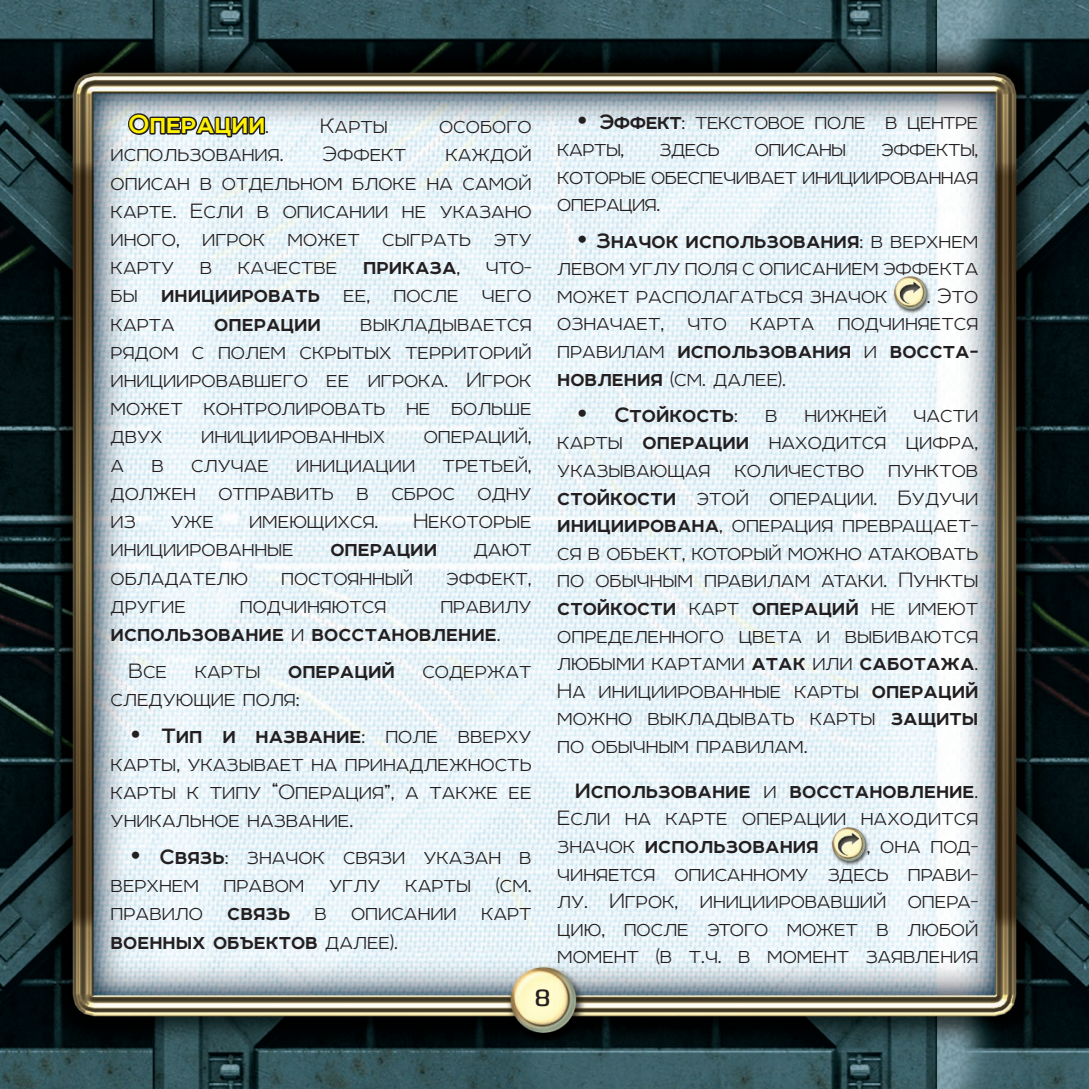
<style>
.page{position:relative;width:1089px;height:1089px;background:#fff}
.page>*{position:absolute;margin:0;border:0;box-sizing:border-box;transform-origin:0 0}
.t1{font:700 30px "Room";color:#fff101}
.t2{font:100 24px/27.6px "Room";color:#231f20;text-align:justify}
.t3{font:700 24px/27.6px "Room";color:#231f20}
.t4{font:100 24px/27.6px "Room";letter-spacing:-.02em;color:#231f20}
.t5{font:24px "Francker CYR";color:#231f20}
.s1{font-weight:100;font-size:24px;color:#231f20}
.s2{font-weight:700}
.s3{font-weight:100}
.s4{font-family:"Century Gothic";font-weight:700}
</style>
<div class="page">
<img style="left:0;top:0;width:1089px;height:1089px">
<svg style="left:126px;top:111px;width:140px;height:28px;background:#808386"></svg>
<img style="left:892px;top:276px;width:38px;height:39px">
<img style="left:830px;top:827px;width:39px;height:39px">
<p class="t1" style="left:129px;top:107px;width:142px">Операции<span class="s1">.</span></p>
<p class="t2" style="left:320px;top:112px;width:69px">Карты</p>
<p class="t2" style="left:439px;top:112px;width:94px">особого</p>
<p class="t2" style="left:111px;top:140px;width:174px">использования.</p>
<p class="t2" style="left:322px;top:140px;width:85px">Эффект</p>
<p class="t2" style="left:111px;top:140px;width:422px;text-indent:335px">каждой описан в отдельном блоке на самой карте. Если в описании не указано иного, игрок может сыграть эту карту в качестве <span class="s2">приказа</span>, что&shy;бы <span class="s2">инициировать</span> ее, после чего карта</p>
<p class="t2" style="left:111px;top:309px;width:422px;text-indent:250px">выкладывается рядом с полем скрытых территорий инициировавшего ее игрока. Игрок может контролировать не больше двух</p>
<p class="t3" style="left:214px;top:309px;width:108px">операции</p>
<p class="t2" style="left:111px;top:422px;width:422px;text-indent:313px">операций, а в случае инициации третьей, должен отправить в сброс одну из</p>
<p class="t2" style="left:201px;top:422px;width:186px">инициированных</p>
<p class="t2" style="left:171px;top:507px;width:45px">уже</p>
<p class="t2" style="left:249px;top:507px;width:131px">имеющихся.</p>
<p class="t2" style="left:413px;top:507px;width:120px">Некоторые</p>
<p class="t2" style="left:111px;top:535px;width:185px">инициированные</p>
<p class="t3" style="left:330px;top:535px;width:108px">операции</p>
<p class="t2" style="left:474px;top:535px;width:59px">дают</p>
<p class="t2" style="left:111px;top:563px;width:139px">обладателю</p>
<p class="t2" style="left:281px;top:563px;width:133px">постоянный</p>
<p class="t2" style="left:446px;top:563px;width:87px">эффект,</p>
<p class="t2" style="left:111px;top:591px;width:77px">другие</p>
<p class="t2" style="left:240px;top:591px;width:148px">подчиняются</p>
<p class="t3" style="left:111px;top:591px;width:422px;text-indent:330px"><span class="s3">правилу </span>использование <span class="s3">и</span> восстановление<span class="s3">.</span></p>
<p class="t2" style="left:111px;top:656px;width:422px;text-indent:18px">Все карты <span class="s2">операций</span> содержат следующие поля:</p>
<p class="t2" style="left:111px;top:721px;width:422px;text-indent:18px"><span class="s4">•</span> <span class="s2">Тип и название</span>: поле вверху карты, указывает на принадлежность карты к типу “Операция”, а также ее уникальное название.</p>
<p class="t2" style="left:111px;top:842px;width:422px;text-indent:18px"><span class="s4">•</span> <span class="s2">Связь</span>: значок связи указан в верхнем правом углу карты (см. правило <span class="s2">связь</span> в описании карт <span class="s2">военных объектов</span> далее).</p>
<p class="t4" style="left:557px;top:107px;width:422px;text-indent:18px"><span class="s4">•</span> <span class="s2">Эффект</span>: текстовое поле в центре карты,</p>
<p class="t2" style="left:557px;top:135px;width:422px;text-indent:324px">эффекты, которые обеспечивает инициированная операция.</p>
<p class="t2" style="left:557px;top:226px;width:422px;text-indent:18px"><span class="s4">•</span> <span class="s2">Значок использования</span>: в верхнем левом углу поля с описанием эффекта может располагаться значок</p>
<p class="t2" style="left:659px;top:135px;width:62px">здесь</p>
<p class="t4" style="left:755px;top:135px;width:93px">описаны</p>
<p class="t2" style="left:557px;top:282px;width:422px;text-indent:369px">. Это означает, что карта подчиняется правилам <span class="s2">использования</span> и <span class="s2">восста&shy;новления</span> (см. далее).</p>
<p class="t2" style="left:557px;top:400px;width:422px;text-indent:18px"><span class="s4">•</span> <span class="s2">Стойкость</span>: в нижней части карты <span class="s2">операции</span> находится цифра, указывающая количество пунктов <span class="s2">стойкости</span> этой операции. Будучи <span class="s2">инициирована</span>, операция превращает&shy;ся в объект, который можно атаковать по обычным правилам атаки. Пункты <span class="s2">стойкости</span> карт <span class="s2">операций</span> не имеют определенного цвета и выбиваются любыми картами <span class="s2">атак</span> или <span class="s2">саботажа</span>.<br>На инициированные карты <span class="s2">операций </span>можно выкладывать карты <span class="s2">защиты </span>по обычным правилам.</p>
<p class="t3" style="left:557px;top:776px;width:422px;text-align:justify;text-indent:18px">Использование <span class="s3">и</span> восстановление<span class="s3">.<br>Если на карте операции находится значок</span> использования</p>
<p class="t2" style="left:557px;top:831px;width:422px;text-indent:309px">, она под&shy;чиняется описанному здесь прави&shy;лу. Игрок, инициировавший опера&shy;цию, после этого может в любой момент (в т.ч. в момент заявления</p>
<p class="t5" style="left:534px;top:983px;width:18px">8</p>
</div>
